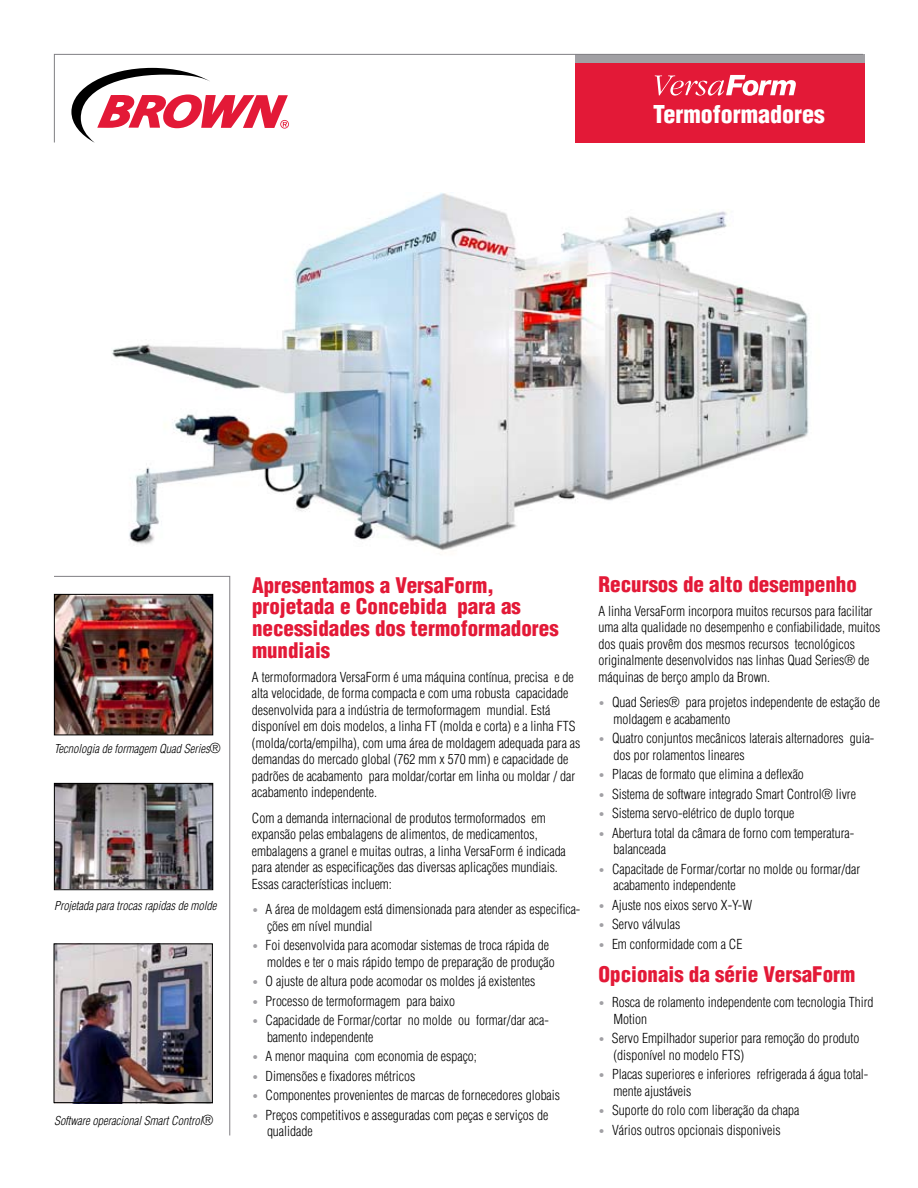
<style>
.page{position:relative;width:918px;height:1188px;background:#fff}
.page>*{position:absolute;margin:0;border:0;box-sizing:border-box;transform-origin:0 0}
.t1{font:900 condensed 24px "Helvetica";color:#fff}
.t2{font:900 condensed 21px/21.8px "Helvetica";color:#e31937}
.t3{font:300 condensed 13.5px/16.5px "Helvetica";color:#000}
.t4{font:italic 300 condensed 12px "Helvetica";color:#000}
.s1{font-style:normal;font-size:13.5px}
.s2{font-size:10.5px;color:#a1a0a4}
</style>
<div class="page">
<img style="left:112px;top:192px;width:697px;height:359px">
<svg style="left:54px;top:54px;width:810px;height:89px"></svg>
<svg style="left:71px;top:68px;width:218px;height:75px"></svg>
<svg style="left:53px;top:576px;width:178px;height:560px"></svg>
<img style="left:56px;top:785px;width:155px;height:103px">
<div style="left:54px;top:783px;width:159px;height:107px;border:1px solid #000"></div>
<img style="left:56px;top:596px;width:155px;height:137px">
<div style="left:54px;top:594px;width:159px;height:141px;border:1px solid #000"></div>
<img style="left:56px;top:946px;width:155px;height:155px">
<div style="left:54px;top:944px;width:159px;height:159px;border:1px solid #000"></div>
<svg style="left:655px;top:75px;width:141px;height:21px"></svg>
<h1 class="t1" style="left:653px;top:99px;width:173px">Termoformadores</h1>
<p class="t4" style="left:54px;top:742px;width:168px">Tecnologia de formagem Quad Series<span class="s1">®</span></p>
<p class="t4" style="left:54px;top:898px;width:164px">Projetada para trocas rapidas de molde</p>
<p class="t4" style="left:54px;top:1114px;width:161px">Software operacional Smart Control<span class="s1">®</span></p>
<h2 class="t2" style="left:252px;top:574px;width:308px">Apresentamos a VersaForm, projetada e Concebida para as necessidades dos termoformadores mundiais</h2>
<p class="t3" style="left:252px;top:669px;width:330px">A termoformadora VersaForm é uma máquina contínua, precisa e de alta velocidade, de forma compacta e com uma robusta capacidade desenvolvida para a indústria de termoformagem mundial. Está disponível em dois modelos, a linha FT (molda e corta) e a linha FTS (molda/corta/empilha), com uma área de moldagem adequada para as demandas do mercado global (762 mm x 570 mm) e capacidade de padrões de acabamento para moldar/cortar em linha ou moldar / dar acabamento independente.</p>
<p class="t3" style="left:252px;top:810px;width:315px">Com a demanda internacional de produtos termoformados em expansão pelas embalagens de alimentos, de medicamentos, embalagens a granel e muitas outras, a linha VersaForm é indicada para atender as especificações das diversas aplicações mundiais.<br>Essas características incluem:</p>
<p class="t3" style="left:267px;top:901px;width:315px;text-indent:-15px"><span class="s2">•</span> A área de moldagem está dimensionada para atender as especifica&shy;ções em nível mundial</p>
<p class="t3" style="left:267px;top:937px;width:289px;text-indent:-15px"><span class="s2">•</span> Foi desenvolvida para acomodar sistemas de troca rápida de moldes e ter o mais rápido tempo de preparação de produção</p>
<p class="t3" style="left:252px;top:973px;width:285px"><span class="s2">•</span> O ajuste de altura pode acomodar os moldes já existentes</p>
<p class="t3" style="left:252px;top:993px;width:205px"><span class="s2">•</span> Processo de termoformagem para baixo</p>
<p class="t3" style="left:267px;top:1012px;width:283px;text-indent:-15px"><span class="s2">•</span> Capacidade de Formar/cortar no molde ou formar/dar aca&shy;bamento independente</p>
<p class="t3" style="left:252px;top:1048px;width:226px"><span class="s2">•</span> A menor maquina com economia de espaço;</p>
<p class="t3" style="left:252px;top:1068px;width:165px"><span class="s2">•</span> Dimensões e fixadores métricos</p>
<p class="t3" style="left:252px;top:1087px;width:310px"><span class="s2">•</span> Componentes provenientes de marcas de fornecedores globais</p>
<p class="t3" style="left:267px;top:1107px;width:283px;text-indent:-15px"><span class="s2">•</span> Preços competitivos e asseguradas com peças e serviços de qualidade</p>
<h2 class="t2" style="left:598px;top:573px;width:260px">Recursos de alto desempenho</h2>
<p class="t3" style="left:598px;top:603px;width:283px">A linha VersaForm incorpora muitos recursos para facilitar uma alta qualidade no desempenho e confiabilidade, muitos dos quais provêm dos mesmos recursos tecnológicos originalmente desenvolvidos nas linhas Quad Series® de máquinas de berço amplo da Brown.</p>
<p class="t3" style="left:614px;top:694px;width:268px;text-indent:-15px"><span class="s2">•</span> Quad Series® para projetos independente de estação de moldagem e acabamento</p>
<p class="t3" style="left:614px;top:730px;width:262px;text-indent:-15px"><span class="s2">•</span> Quatro conjuntos mecânicos laterais alternadores guia&shy;dos por rolamentos lineares</p>
<p class="t3" style="left:598px;top:766px;width:207px"><span class="s2">•</span> Placas de formato que elimina a deflexão</p>
<p class="t3" style="left:598px;top:786px;width:259px"><span class="s2">•</span> Sistema de software integrado Smart Control® livre</p>
<p class="t3" style="left:598px;top:805px;width:197px"><span class="s2">•</span> Sistema servo-elétrico de duplo torque</p>
<p class="t3" style="left:614px;top:825px;width:242px;text-indent:-15px"><span class="s2">•</span> Abertura total da câmara de forno com temperatura&shy;balanceada</p>
<p class="t3" style="left:614px;top:861px;width:248px;text-indent:-15px"><span class="s2">•</span> Capacitade de Formar/cortar no molde ou formar/dar acabamento independente</p>
<p class="t3" style="left:598px;top:897px;width:155px"><span class="s2">•</span> Ajuste nos eixos servo X-Y-W</p>
<p class="t3" style="left:598px;top:916px;width:83px"><span class="s2">•</span> Servo válvulas</p>
<p class="t3" style="left:598px;top:936px;width:145px"><span class="s2">•</span> Em conformidade com a CE</p>
<h2 class="t2" style="left:598px;top:963px;width:258px">Opcionais da série VersaForm</h2>
<p class="t3" style="left:613px;top:994px;width:262px;text-indent:-15px"><span class="s2">•</span> Rosca de rolamento independente com tecnologia Third<br>Motion</p>
<p class="t3" style="left:614px;top:1030px;width:248px;text-indent:-15px"><span class="s2">•</span> Servo Empilhador superior para remoção do produto (disponível no modelo FTS)</p>
<p class="t3" style="left:614px;top:1066px;width:256px;text-indent:-15px"><span class="s2">•</span> Placas superiores e inferiores refrigerada á água total&shy;mente ajustáveis</p>
<p class="t3" style="left:598px;top:1102px;width:202px"><span class="s2">•</span> Suporte do rolo com liberação da chapa</p>
<p class="t3" style="left:598px;top:1122px;width:184px"><span class="s2">•</span> Vários outros opcionais disponiveis</p>
</div>
